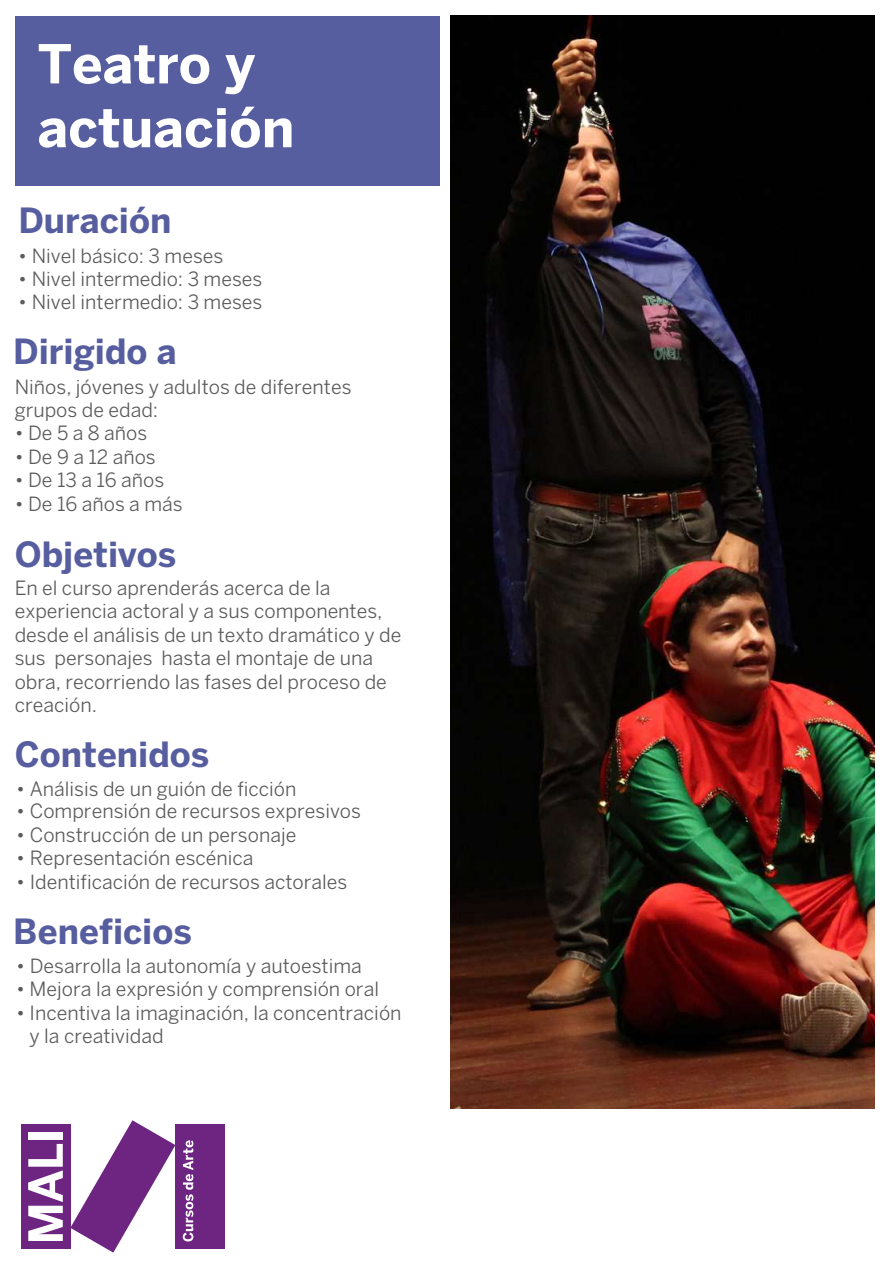
<style>
.page{position:relative;width:893px;height:1263px;background:#fff}
.page>*{position:absolute;margin:0;border:0;box-sizing:border-box;transform-origin:0 0}
.t1{font:700 53.25px/63.8px "Benton Sans FB";color:#fff}
.t2{font:700 34.5px "Benton Sans FB";color:#575e9f}
.t3{font:19.5px/23.4px "Benton Sans FB";color:#5b5b5b}
</style>
<div class="page">
<div style="left:15px;top:16px;width:424px;height:170px;background:#575e9f"></div>
<div style="left:175px;top:1124px;width:50px;height:124px;background:#6e2581"></div>
<svg style="left:183px;top:1140px;width:10px;height:101px"></svg>
<div style="left:21px;top:1124px;width:49px;height:124px;background:#6e2581"></div>
<svg style="left:28px;top:1144px;width:35px;height:97px"></svg>
<div style="left:28px;top:1132px;width:35px;height:7px;background:#fff"></div>
<svg style="left:70px;top:1120px;width:105px;height:132px"></svg>
<img style="left:451px;top:15px;width:423px;height:1094px">
<h1 class="t1" style="left:38px;top:31px;width:258px">Teatro y actuación</h1>
<h2 class="t2" style="left:18px;top:200px;width:154px">Duración</h2>
<p class="t3" style="left:18px;top:244px;width:207px">• Nivel básico: 3 meses</p>
<p class="t3" style="left:18px;top:267px;width:246px">• Nivel intermedio: 3 meses</p>
<p class="t3" style="left:18px;top:290px;width:246px">• Nivel intermedio: 3 meses</p>
<h2 class="t2" style="left:13px;top:331px;width:165px">Dirigido a</h2>
<p class="t3" style="left:15px;top:374px;width:338px">Niños, jóvenes y adultos de diferentes grupos de edad:</p>
<p class="t3" style="left:15px;top:421px;width:134px">• De 5 a 8 años</p>
<p class="t3" style="left:15px;top:445px;width:143px">• De 9 a 12 años</p>
<p class="t3" style="left:15px;top:468px;width:151px">• De 13 a 16 años</p>
<p class="t3" style="left:15px;top:491px;width:169px">• De 16 años a más</p>
<h2 class="t2" style="left:15px;top:534px;width:163px">Objetivos</h2>
<p class="t3" style="left:15px;top:576px;width:388px">En el curso aprenderás acerca de la experiencia actoral y a sus componentes, desde el análisis de un texto dramático y de sus personajes hasta el montaje de una obra, recorriendo las fases del proceso de creación.</p>
<h2 class="t2" style="left:15px;top:734px;width:196px">Contenidos</h2>
<p class="t3" style="left:16px;top:776px;width:282px">• Análisis de un guión de ficción</p>
<p class="t3" style="left:16px;top:799px;width:346px">• Comprensión de recursos expresivos</p>
<p class="t3" style="left:16px;top:823px;width:282px">• Construcción de un personaje</p>
<p class="t3" style="left:16px;top:846px;width:239px">• Representación escénica</p>
<p class="t3" style="left:16px;top:869px;width:333px">• Identificación de recursos actorales</p>
<h2 class="t2" style="left:13px;top:911px;width:180px">Beneficios</h2>
<p class="t3" style="left:16px;top:954px;width:347px">• Desarrolla la autonomía y autoestima</p>
<p class="t3" style="left:16px;top:977px;width:364px">• Mejora la expresión y comprensión oral</p>
<p class="t3" style="left:29px;top:1001px;width:374px;line-height:22.8px;text-indent:-13px">• Incentiva la imaginación, la concentración y la creatividad</p>
</div>
